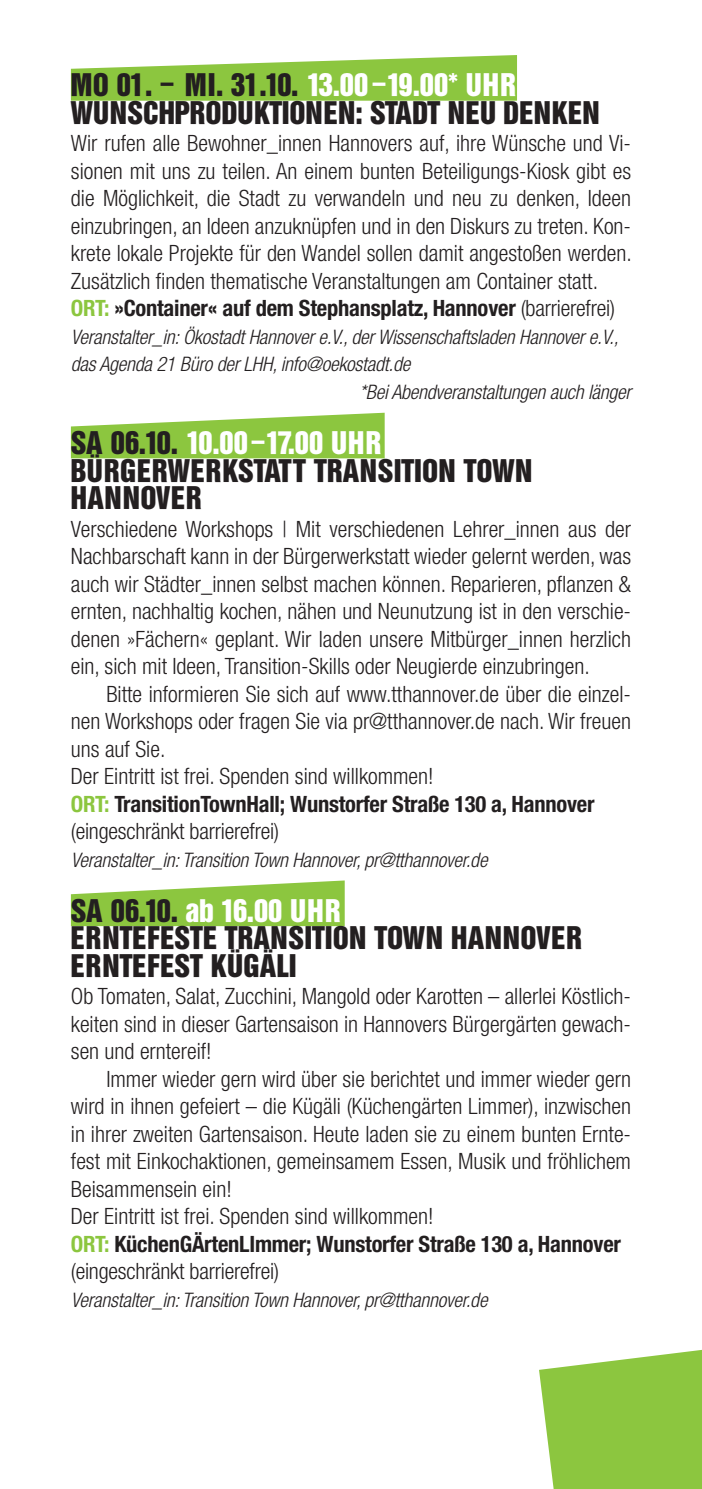
<style>
.page{position:relative;width:702px;height:1489px;background:#fff}
.page>*{position:absolute;margin:0;border:0;box-sizing:border-box;transform-origin:0 0}
.t1{font:32.5px/27.5px "Helvetica Inserat BQ";letter-spacing:.02em;color:#231f20}
.t2{font:300 condensed 22.5px/27.5px "Helvetica Neue";color:#231f20}
.t3{font:italic 300 condensed 20px "Helvetica Neue";letter-spacing:-.01em;color:#231f20}
.s1{color:#fff}
.s2{font-weight:700;color:#8cc63f}
.s3{font-weight:700}
</style>
<div class="page">
<svg style="left:539px;top:1349px;width:163px;height:139px;background:#9c5"></svg>
<svg style="left:71px;top:880px;width:274px;height:46px"></svg>
<svg style="left:71px;top:412px;width:313px;height:46px"></svg>
<svg style="left:71px;top:55px;width:446px;height:46px;background:#9ece5d"></svg>
<h1 class="t1" style="left:71px;top:73px;width:530px">MO 01. – MI. 31.10. <span class="s1">13.00–19.00* UHR<br></span>WUNSCHPRODUKTIONEN: STADT NEU DENKEN</h1>
<p class="t2" style="left:71px;top:131px;width:562px">Wir rufen alle Bewohner_innen Hannovers auf, ihre Wünsche und Vi&shy;sionen mit uns zu teilen. An einem bunten Beteiligungs-Kiosk gibt es die Möglichkeit, die Stadt zu verwandeln und neu zu denken, Ideen einzubringen, an Ideen anzuknüpfen und in den Diskurs zu treten. Kon&shy;krete lokale Projekte für den Wandel sollen damit angestoßen werden.<br>Zusätzlich finden thematische Veranstaltungen am Container statt.<br><span class="s2">ORT:</span> <span class="s3">»Container« auf dem Stephansplatz, Hannover</span> (barrierefrei)</p>
<p class="t3" style="left:71px;top:329px;width:549px">Veranstalter_in: Ökostadt Hannover e.V., der Wissenschaftsladen Hannover e.V.,</p>
<p class="t3" style="left:71px;top:357px;width:341px">das Agenda 21 Büro der LHH, info@oekostadt.de</p>
<p class="t3" style="left:359px;top:384px;width:273px">*Bei Abendveranstaltungen auch länger</p>
<h1 class="t1" style="left:71px;top:430px;width:463px">SA 06.10. <span class="s1">10.00–17.00 UHR<br></span>BÜRGERWERKSTATT TRANSITION TOWN<br>HANNOVER</h1>
<p class="t2" style="left:71px;top:516px;width:561px;text-align:justify">Verschiedene Workshops | Mit verschiedenen Lehrer_innen aus der Nachbarschaft kann in der Bürgerwerkstatt wieder gelernt werden, was auch wir Städter_innen selbst machen können. Reparieren, pflanzen &amp; ernten, nachhaltig kochen, nähen und Neunutzung ist in den verschie&shy;denen »Fächern« geplant. Wir laden unsere Mitbürger_innen herzlich ein, sich mit Ideen, Transition-Skills oder Neugierde einzubringen.</p>
<p class="t2" style="left:71px;top:681px;width:561px;text-indent:35px">Bitte informieren Sie sich auf www.tthannover.de über die einzel&shy;nen Workshops oder fragen Sie via pr@tthannover.de nach. Wir freuen uns auf Sie.<br>Der Eintritt ist frei. Spenden sind willkommen!<br><span class="s2">ORT:</span> <span class="s3">TransitionTownHall; Wunstorfer Straße 130 a, Hannover </span>(eingeschränkt barrierefrei)</p>
<p class="t3" style="left:71px;top:852px;width:418px">Veranstalter_in: Transition Town Hannover, pr@tthannover.de</p>
<h1 class="t1" style="left:71px;top:898px;width:512px">SA 06.10. <span class="s1">ab 16.00 UHR<br></span>ERNTEFESTE TRANSITION TOWN HANNOVER<br>ERNTEFEST KÜGÄLI</h1>
<p class="t2" style="left:71px;top:984px;width:561px;text-align:justify">Ob Tomaten, Salat, Zucchini, Mangold oder Karotten – allerlei Köstlich&shy;keiten sind in dieser Gartensaison in Hannovers Bürgergärten gewach&shy;sen und erntereif!</p>
<p class="t2" style="left:71px;top:1066px;width:561px;text-indent:35px">Immer wieder gern wird über sie berichtet und immer wieder gern wird in ihnen gefeiert – die Kügäli (Küchengärten Limmer), inzwischen in ihrer zweiten Gartensaison. Heute laden sie zu einem bunten Ernte&shy;fest mit Einkochaktionen, gemeinsamem Essen, Musik und fröhlichem Beisammensein ein!<br>Der Eintritt ist frei. Spenden sind willkommen!<br><span class="s2">ORT:</span> <span class="s3">KüchenGÄrtenLImmer; Wunstorfer Straße 130 a, Hannover </span>(eingeschränkt barrierefrei)</p>
<p class="t3" style="left:71px;top:1292px;width:418px">Veranstalter_in: Transition Town Hannover, pr@tthannover.de</p>
</div>
